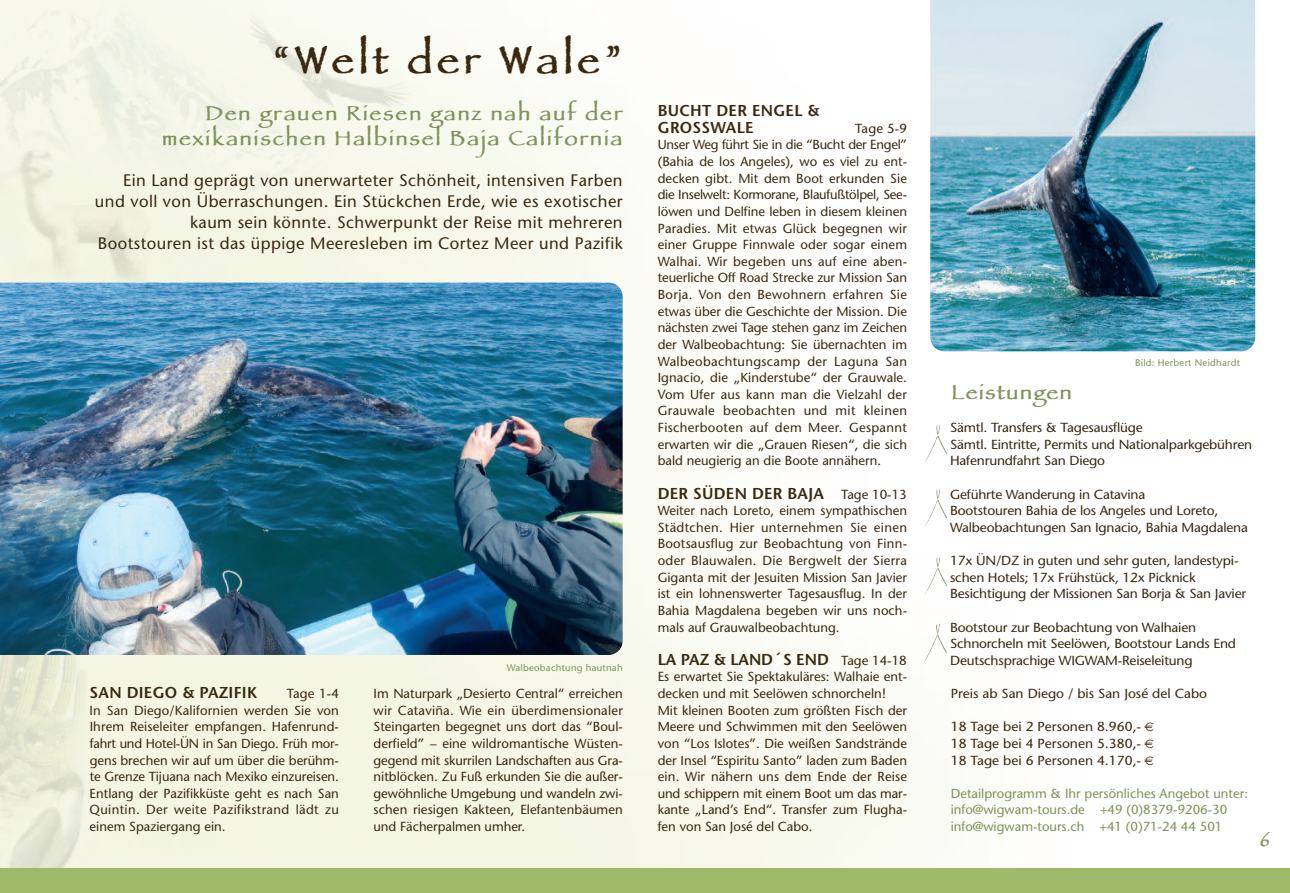
<style>
.page{position:relative;width:1290px;height:893px;background:#fff}
.page>*{position:absolute;margin:0;border:0;box-sizing:border-box;transform-origin:0 0}
.t1{font:700 40.25px "Papyrus LET";letter-spacing:.095em;color:#3a2810}
.t2{font:700 21px/24.5px "Papyrus LET";letter-spacing:.075em;color:#7f925a;text-align:right}
.t3{font:700 21px "Papyrus LET";letter-spacing:.05em;color:#7f925a}
.t4{font:700 17.5px "Papyrus LET";color:#7f925a}
.t5{font:16.62px/21px "Stone Sans";letter-spacing:.025em;color:#3a2810;text-align:right}
.t6{font:600 15.75px/16.6px "Stone Sans";letter-spacing:.015em;color:#3a2810}
.t7{font:13.12px/16.6px "Stone Sans";color:#3a2810;text-align:justify}
.t8{font:13.12px/16.6px "Stone Sans";color:#3a2810;scale:1.05 1}
.t9{font:13.12px/16.6px "Stone Sans";color:#7f925a}
.t10{font:9.62px "Stone Sans";letter-spacing:.025em;color:#7f925a}
.s1{font-weight:400;font-size:13.12px}
.s2{font-family:"Lucida Grande";font-weight:700}
</style>
<div class="page">
<img style="left:930px;top:0;width:325px;height:351px">
<img style="left:0;top:283px;width:623px;height:372px">
<img style="left:924px;top:425px;width:23px;height:39px">
<img style="left:924px;top:557px;width:23px;height:39px">
<img style="left:924px;top:489px;width:23px;height:39px">
<img style="left:923px;top:623px;width:24px;height:40px">
<div style="left:0;top:868px;width:1290px;height:25px;background:#9eba69"></div>
<h1 class="t1" style="left:272px;top:35px;width:352px">“Welt der Wale”</h1>
<h2 class="t2" style="left:162px;top:101px;width:462px">Den grauen Riesen ganz nah auf der mexikanischen Halbinsel Baja California</h2>
<p class="t5" style="left:95px;top:171px;width:529px">Ein Land geprägt von unerwarteter Schönheit, intensiven Farben und voll von Überraschungen. Ein Stückchen Erde, wie es exotischer kaum sein könnte. Schwerpunkt der Reise mit mehreren Bootstouren ist das üppige Meeresleben im Cortez Meer und Pazifik</p>
<p class="t6" style="left:90px;top:686px;width:169px">SAN DIEGO &amp; PAZIFIK</p>
<p class="t7" style="left:90px;top:686px;width:251px;text-indent:197px">Tage 1-4<br>In San Diego/Kalifornien werden Sie von Ihrem Reiseleiter empfangen. Hafenrund&shy;fahrt und Hotel-ÜN in San Diego. Früh mor&shy;gens brechen wir auf um über die berühm&shy;te Grenze Tijuana nach Mexiko einzureisen.<br>Entlang der Pazifikküste geht es nach San Quintin. Der weite Pazifikstrand lädt zu einem Spaziergang ein.</p>
<p class="t10" style="left:507px;top:664px;width:117px">Walbeobachtung hautnah</p>
<p class="t7" style="left:373px;top:686px;width:251px">Im Naturpark „Desierto Central“ erreichen wir Cataviña. Wie ein überdimensionaler Steingarten begegnet uns dort das “Boul&shy;derfield” – eine wildromantische Wüsten&shy;gegend mit skurrilen Landschaften aus Gra&shy;nitblöcken. Zu Fuß erkunden Sie die außer&shy;gewöhnliche Umgebung und wandeln zwi&shy;schen riesigen Kakteen, Elefantenbäumen und Fächerpalmen umher.</p>
<p class="t6" style="left:658px;top:104px;width:164px">BUCHT DER ENGEL &amp;<br>GROSSWALE</p>
<p class="t7" style="left:658px;top:121px;width:251px;text-indent:197px">Tage 5-9<br>Unser Weg führt Sie in die “Bucht der Engel” (Bahia de los Angeles), wo es viel zu ent&shy;decken gibt. Mit dem Boot erkunden Sie die Inselwelt: Kormorane, Blaufußtölpel, See&shy;löwen und Delfine leben in diesem kleinen Paradies. Mit etwas Glück begegnen wir einer Gruppe Finnwale oder sogar einem Walhai. Wir begeben uns auf eine aben&shy;teuerliche Off Road Strecke zur Mission San Borja. Von den Bewohnern erfahren Sie etwas über die Geschichte der Mission. Die nächsten zwei Tage stehen ganz im Zeichen der Walbeobachtung: Sie übernachten im Walbeobachtungscamp der Laguna San Ignacio, die „Kinderstube“ der Grauwale.<br>Vom Ufer aus kann man die Vielzahl der Grauwale beobachten und mit kleinen Fischerbooten auf dem Meer. Gespannt erwarten wir die „Grauen Riesen“, die sich bald neugierig an die Boote annähern.</p>
<p class="t6" style="left:658px;top:486px;width:250px">DER SÜDEN DER BAJA <span class="s1">Tage 10-13</span></p>
<p class="t7" style="left:658px;top:504px;width:251px">Weiter nach Loreto, einem sympathischen Städtchen. Hier unternehmen Sie einen Bootsausflug zur Beobachtung von Finn&shy;oder Blauwalen. Die Bergwelt der Sierra Giganta mit der Jesuiten Mission San Javier ist ein lohnenswerter Tagesausflug. In der Bahia Magdalena begeben wir uns noch&shy;mals auf Grauwalbeobachtung.</p>
<p class="t6" style="left:658px;top:653px;width:250px">LA PAZ &amp; LAND<span class="s2">´</span>S END <span class="s1">Tage 14-18</span></p>
<p class="t7" style="left:658px;top:670px;width:251px;text-align:left">Es erwartet Sie Spektakuläres: Walhaie ent&shy;decken und mit Seelöwen schnorcheln!<br>Mit kleinen Booten zum größten Fisch der Meere und Schwimmen mit den Seelöwen von “Los Islotes”. Die weißen Sandstrände der Insel “Espiritu Santo” laden zum Baden ein. Wir nähern uns dem Ende der Reise und schippern mit einem Boot um das mar&shy;kante „Land’s End“. Transfer zum Flugha&shy;fen von San José del Cabo.</p>
<p class="t10" style="left:1135px;top:359px;width:106px">Bild: Herbert Neidhardt</p>
<h2 class="t3" style="left:951px;top:379px;width:122px">Leistungen</h2>
<p class="t8" style="left:950px;top:420px;width:289px">Sämtl. Transfers &amp; Tagesausflüge<br>Sämtl. Eintritte, Permits und Nationalparkgebühren<br>Hafenrundfahrt San Diego</p>
<p class="t8" style="left:950px;top:487px;width:285px">Geführte Wanderung in Catavina<br>Bootstouren Bahia de los Angeles und Loreto,<br>Walbeobachtungen San Ignacio, Bahia Magdalena</p>
<p class="t8" style="left:950px;top:553px;width:284px">17x ÜN/DZ in guten und sehr guten, landestypi&shy;schen Hotels; 17x Frühstück, 12x Picknick<br>Besichtigung der Missionen San Borja &amp; San Javier</p>
<p class="t8" style="left:950px;top:620px;width:274px">Bootstour zur Beobachtung von Walhaien<br>Schnorcheln mit Seelöwen, Bootstour Lands End<br>Deutschsprachige WIGWAM-Reiseleitung</p>
<p class="t8" style="left:951px;top:686px;width:246px">Preis ab San Diego / bis San José del Cabo</p>
<p class="t8" style="left:951px;top:720px;width:183px;text-align:justify">18 Tage bei 2 Personen 8.960,- 18 Tage bei 4 Personen 5.380,- 18 Tage bei 6 Personen 4.170,-</p>
<p class="t9" style="left:951px;top:786px;width:299px">Detailprogramm &amp; Ihr persönliches Angebot unter: info@wigwam-tours.de +49 (0)8379-9206-30 info@wigwam-tours.ch +41 (0)71-24 44 501</p>
<h3 class="t4" style="left:1260px;top:830px;width:11px">6</h3>
</div>
